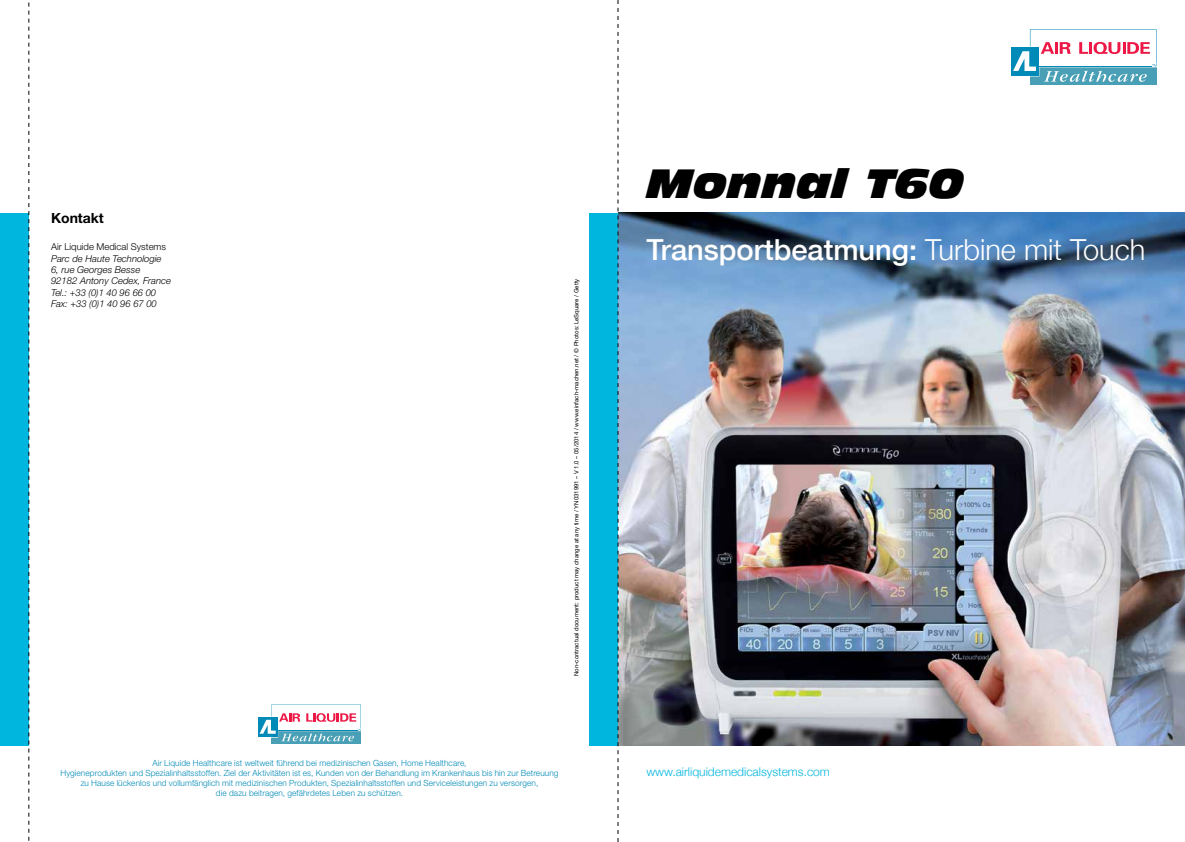
<style>
.page{position:relative;width:1185px;height:842px;background:#fff}
.page>*{position:absolute;margin:0;border:0;box-sizing:border-box;transform-origin:0 0}
.t1{font:italic 40px "Antique Olive Nord";color:#000}
.t2{font:500 29px "Helvetica Neue";color:#fff}
.t3{font:700 14px "Helvetica Neue LT Std";color:#000}
.t4{font:300 12px "Helvetica Neue";color:#00b6de}
.t5{font:italic 300 9.5px/11.4px "Helvetica Neue LT Std";color:#000}
.t6{font:300 9.5px "Helvetica Neue LT Std";color:#000}
.t7{font:300 8.5px/10.2px "Helvetica Neue LT Std";letter-spacing:.015em;color:#008ab7;text-align:center}
.t8{font:6px "Helvetica Neue LT Std";color:#000}
.s1{font-weight:300}
</style>
<div class="page">
<img style="left:618px;top:213px;width:567px;height:532px">
<div style="left:590px;top:213px;width:28px;height:533px;background:#00b6de"></div>
<svg style="left:617px;top:0;width:1px;height:842px"></svg>
<svg style="left:1011px;top:29px;width:146px;height:56px"></svg>
<div style="left:0;top:213px;width:28px;height:532px;background:#00b6de"></div>
<svg style="left:28px;top:2px;width:1px;height:839px"></svg>
<svg style="left:258px;top:704px;width:103px;height:40px"></svg>
<h3 class="t3" style="left:51px;top:209px;width:54px">Kontakt</h3>
<p class="t6" style="left:51px;top:241px;width:117px">Air Liquide Medical Systems</p>
<p class="t5" style="left:51px;top:252px;width:122px">Parc de Haute Technologie<br>6, rue Georges Besse<br>92182 Antony Cedex, France<br>Tel.: +33 (0)1 40 96 66 00<br>Fax: +33 (0)1 40 96 67 00</p>
<p class="t8" style="left:573px;top:676px;width:399px;rotate:-90deg">Non-contractual document: product may change at any time / YN031991 – V 1.0 – 05/2014 / www.einfach-machen.net / © Photos: LeSquare / Getty</p>
<p class="t7" style="left:60px;top:757px;width:500px">Air Liquide Healthcare ist weltweit führend bei medizinischen Gasen, Home Healthcare,<br>Hygieneprodukten und Spezialinhaltsstoffen. Ziel der Aktivitäten ist es, Kunden von der Behandlung im Krankenhaus bis hin zur Betreuung zu Hause lückenlos und vollumfänglich mit medizinischen Produkten, Spezialinhaltsstoffen und Serviceleistungen zu versorgen,<br>die dazu beitragen, gefährdetes Leben zu schützen.</p>
<h1 class="t1" style="left:646px;top:158px;width:320px">Monnal T60</h1>
<h2 class="t2" style="left:646px;top:226px;width:501px">Transportbeatmung: <span class="s1">Turbine mit Touch</span></h2>
<h3 class="t4" style="left:646px;top:762px;width:185px">www.airliquidemedicalsystems.com</h3>
</div>
